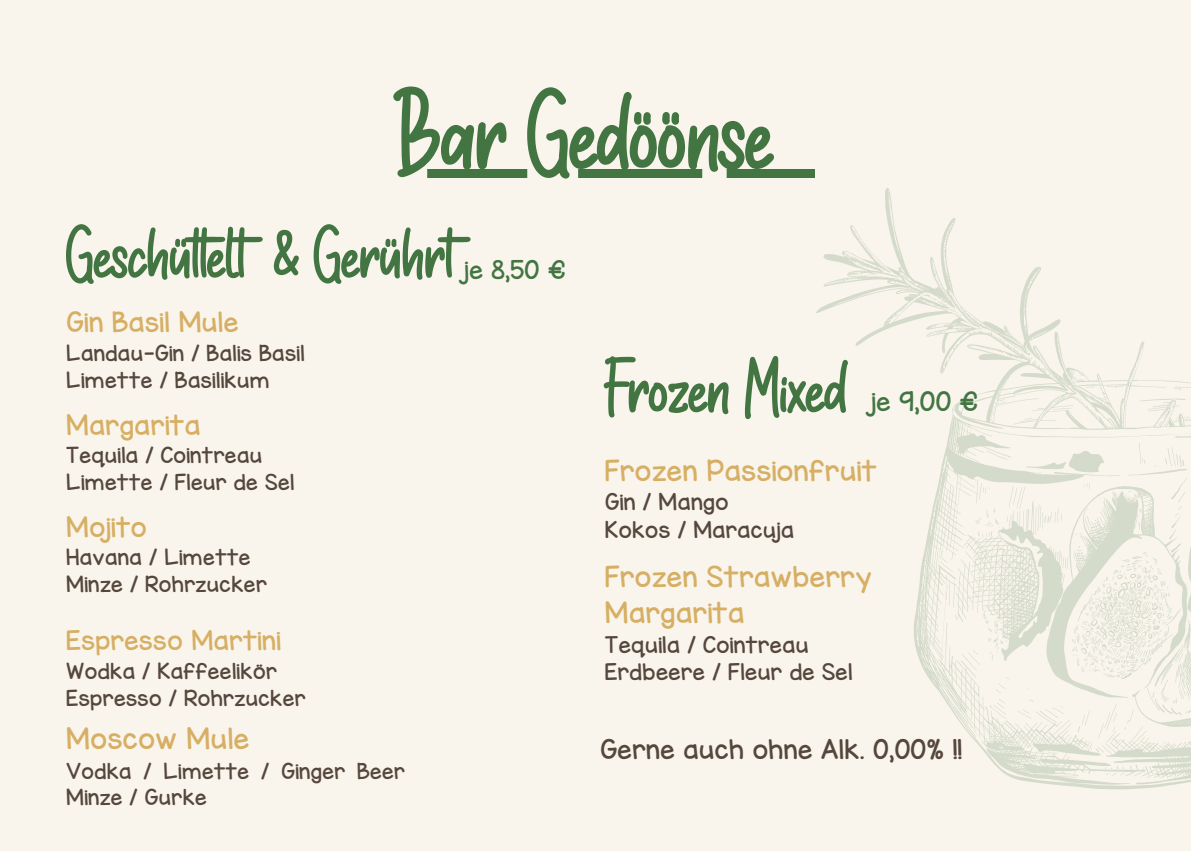
<style>
.page{position:relative;width:1191px;height:851px;background:#fff}
.page>*{position:absolute;margin:0;border:0;box-sizing:border-box;transform-origin:0 0}
.t1{font:85.6px "Sweety Strawberry";color:#437543}
.t2{font:58.2px "Sweety Strawberry";color:#437543}
.t3{font:56px "Sweety Strawberry";color:#437543}
.t4{font:26.2px "KG Miss Kindy Chunky";color:#d7af64}
.t5{font:26px/36px "KG Miss Kindy Chunky";color:#d7af64}
.t6{font:25px "KG Miss Kindy Chunky";color:#d7af64}
.t7{font:24.2px "KG Miss Kindy Chunky";color:#56473d}
.t8{font:24px "KG Miss Kindy Chunky";color:#d7af64}
.t9{font:23.8px "KG Miss Kindy Chunky";color:#437543}
.t10{font:23px "KG Miss Kindy Chunky";color:#437543}
.t11{font:20.6px/27.8px "KG Miss Kindy Chunky";color:#56473d}
.t12{font:19.8px/26.8px "KG Miss Kindy Chunky";color:#56473d}
.t13{font:19.6px/26.2px "KG Miss Kindy Chunky";color:#56473d}
</style>
<div class="page">
<div style="left:0;top:0;width:1191px;height:850px;background:#f9f5ec"></div>
<svg style="left:427px;top:169px;width:345px;height:9px;fill:#437543"></svg>
<div style="left:772px;top:169px;width:43px;height:9px;background:#437543"></div>
<svg style="left:816px;top:188px;width:375px;height:601px"></svg>
<h1 class="t1" style="left:395px;top:64px;width:379px">Bar Gedöönse</h1>
<h3 class="t3" style="left:66px;top:209px;width:388px">Geschüttelt &amp; Gerührt</h3>
<p class="t10" style="left:464px;top:254px;width:103px">je 8,50 €</p>
<p class="t6" style="left:66px;top:305px;width:174px">Gin Basil Mule</p>
<p class="t12" style="left:66px;top:339px;width:240px">Landau-Gin / Balis Basil<br>Limette / Basilikum</p>
<p class="t6" style="left:66px;top:407px;width:136px">Margarita</p>
<p class="t12" style="left:66px;top:441px;width:230px">Tequila / Cointreau<br>Limette / Fleur de Sel</p>
<p class="t6" style="left:66px;top:510px;width:83px">Mojito</p>
<p class="t12" style="left:66px;top:544px;width:203px">Havana / Limette<br>Minze / Rohrzucker</p>
<p class="t8" style="left:66px;top:624px;width:216px">Espresso Martini</p>
<p class="t12" style="left:66px;top:657px;width:241px">Wodka / Kaffeelikör<br>Espresso / Rohrzucker</p>
<h3 class="t4" style="left:66px;top:720px;width:185px">Moscow Mule</h3>
<p class="t13" style="left:66px;top:757px;width:341px">Vodka / Limette / Ginger Beer<br>Minze / Gurke</p>
<h2 class="t2" style="left:605px;top:341px;width:243px">Frozen Mixed</h2>
<h3 class="t5" style="left:605px;top:452px;width:274px">Frozen Passionfruit</h3>
<p class="t11" style="left:605px;top:488px;width:191px">Gin / Mango<br>Kokos / Maracuja</p>
<h3 class="t5" style="left:605px;top:558px;width:269px">Frozen Strawberry<br>Margarita</h3>
<p class="t11" style="left:605px;top:630px;width:250px">Tequila / Cointreau<br>Erdbeere / Fleur de Sel</p>
<p class="t9" style="left:871px;top:385px;width:109px">je 9,00 €</p>
<p class="t7" style="left:600px;top:733px;width:364px">Gerne auch ohne Alk. 0,00% !!</p>
</div>
